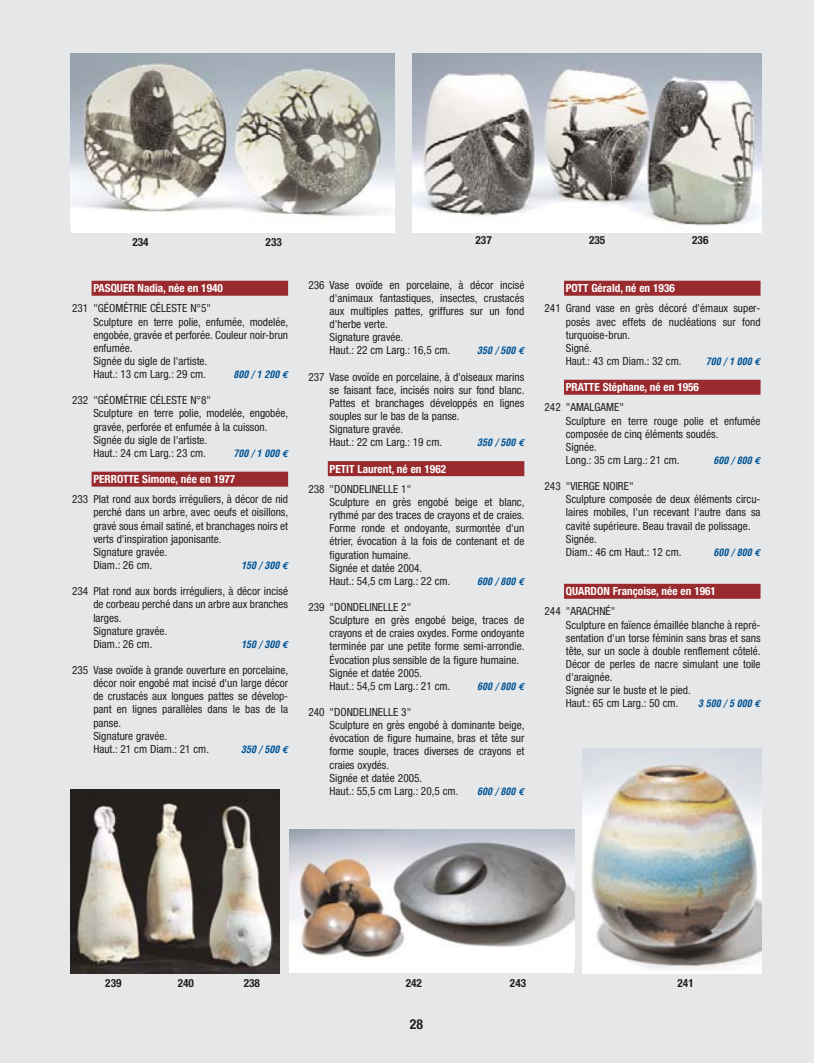
<style>
.page{position:relative;width:815px;height:1063px;background:#fff}
.page>*{position:absolute;margin:0;border:0;box-sizing:border-box;transform-origin:0 0}
.t1{font:700 condensed 13.75px "Helvetica Neue";color:#231f20}
.t2{font:condensed 11.25px/13.1px "Helvetica Neue";color:#231f20}
.t3{font:700 condensed 11.25px "Helvetica Neue";color:#fff}
.t4{font:700 condensed 11.25px "Helvetica Neue";color:#231f20}
.t5{font:italic 700 condensed 10px "Helvetica";color:#005495}
.s1{font-family:"Euro Mono";font-stretch:normal}
</style>
<div class="page">
<div style="left:0;top:0;width:814px;height:1062px;background:#e6e7e9"></div>
<div style="left:92px;top:281px;width:196px;height:15px;background:#992b2f"></div>
<div style="left:92px;top:471px;width:196px;height:15px;background:#992b2f"></div>
<div style="left:328px;top:461px;width:196px;height:15px;background:#992b2f"></div>
<div style="left:564px;top:281px;width:197px;height:15px;background:#992b2f"></div>
<div style="left:564px;top:380px;width:197px;height:15px;background:#992b2f"></div>
<div style="left:564px;top:584px;width:197px;height:15px;background:#992b2f"></div>
<div style="left:71px;top:53px;width:323px;height:179px;background:#fff"></div>
<img style="left:71px;top:53px;width:323px;height:164px">
<img style="left:412px;top:53px;width:350px;height:179px">
<img style="left:71px;top:789px;width:209px;height:184px">
<div style="left:289px;top:829px;width:285px;height:144px;background:#fff"></div>
<img style="left:289px;top:829px;width:285px;height:129px">
<img style="left:583px;top:748px;width:179px;height:225px">
<p class="t4" style="left:132px;top:238px;width:18px">234</p>
<p class="t4" style="left:266px;top:238px;width:18px">233</p>
<p class="t4" style="left:476px;top:236px;width:18px">237</p>
<p class="t3" style="left:93px;top:284px;width:131px">PASQUER Nadia, née en 1940</p>
<p class="t2" style="left:93px;top:303px;width:196px;text-indent:-21px">231 "GÉOMÉTRIE CÉLESTE N°5"<br>Sculpture en terre polie, enfumée, modelée, engobée, gravée et perforée. Couleur noir-brun enfumée.<br>Signée du sigle de l'artiste.<br>Haut.: 13 cm Larg.: 29 cm.</p>
<p class="t5" style="left:233px;top:370px;width:56px">800 / 1 200 <span class="s1">€</span></p>
<p class="t2" style="left:93px;top:395px;width:196px;text-indent:-21px">232 "GÉOMÉTRIE CÉLESTE N°8"<br>Sculpture en terre polie, modelée, engobée, gravée, perforée et enfumée à la cuisson.<br>Signée du sigle de l'artiste.<br>Haut.: 24 cm Larg.: 23 cm.</p>
<p class="t5" style="left:233px;top:449px;width:56px">700 / 1 000 <span class="s1">€</span></p>
<p class="t3" style="left:93px;top:475px;width:143px">PERROTTE Simone, née en 1977</p>
<p class="t2" style="left:93px;top:494px;width:196px;text-indent:-21px">233 Plat rond aux bords irréguliers, à décor de nid perché dans un arbre, avec oeufs et oisillons, gravé sous émail satiné, et branchages noirs et verts d'inspiration japonisante.<br>Signature gravée.<br>Diam.: 26 cm.</p>
<p class="t5" style="left:241px;top:561px;width:49px">150 / 300 <span class="s1">€</span></p>
<p class="t2" style="left:93px;top:585px;width:196px;text-indent:-21px">234 Plat rond aux bords irréguliers, à décor incisé de corbeau perché dans un arbre aux branches larges.<br>Signature gravée.<br>Diam.: 26 cm.</p>
<p class="t5" style="left:241px;top:640px;width:49px">150 / 300 <span class="s1">€</span></p>
<p class="t2" style="left:93px;top:664px;width:196px;text-indent:-21px">235 Vase ovoïde à grande ouverture en porcelaine, décor noir engobé mat incisé d'un large décor de crustacés aux longues pattes se dévelop&shy;pant en lignes parallèles dans le bas de la panse.<br>Signature gravée.<br>Haut.: 21 cm Diam.: 21 cm.</p>
<p class="t5" style="left:241px;top:745px;width:49px">350 / 500 <span class="s1">€</span></p>
<p class="t2" style="left:330px;top:279px;width:196px;text-indent:-21px">236 Vase ovoïde en porcelaine, à décor incisé d'animaux fantastiques, insectes, crustacés aux multiples pattes, griffures sur un fond d'herbe verte.<br>Signature gravée.<br>Haut.: 22 cm Larg.: 16,5 cm.</p>
<p class="t5" style="left:477px;top:347px;width:49px">350 / 500 <span class="s1">€</span></p>
<p class="t2" style="left:330px;top:371px;width:196px;text-indent:-21px">237 Vase ovoïde en porcelaine, à d'oiseaux marins se faisant face, incisés noirs sur fond blanc.<br>Pattes et branchages développés en lignes souples sur le bas de la panse.<br>Signature gravée.<br>Haut.: 22 cm Larg.: 19 cm.</p>
<p class="t5" style="left:477px;top:439px;width:49px">350 / 500 <span class="s1">€</span></p>
<p class="t3" style="left:330px;top:464px;width:118px">PETIT Laurent, né en 1962</p>
<p class="t2" style="left:330px;top:483px;width:196px;text-indent:-21px">238 "DONDELINELLE 1"<br>Sculpture en grès engobé beige et blanc, rythmé par des traces de crayons et de craies.<br>Forme ronde et ondoyante, surmontée d'un étrier, évocation à la fois de contenant et de figuration humaine.<br>Signée et datée 2004.<br>Haut.: 54,5 cm Larg.: 22 cm.</p>
<p class="t5" style="left:477px;top:577px;width:49px">600 / 800 <span class="s1">€</span></p>
<p class="t2" style="left:330px;top:601px;width:196px;text-indent:-21px">239 "DONDELINELLE 2"<br>Sculpture en grès engobé beige, traces de crayons et de craies oxydes. Forme ondoyante terminée par une petite forme semi-arrondie.<br>Évocation plus sensible de la figure humaine.<br>Signée et datée 2005.<br>Haut.: 54,5 cm Larg.: 21 cm.</p>
<p class="t5" style="left:477px;top:682px;width:49px">600 / 800 <span class="s1">€</span></p>
<p class="t2" style="left:330px;top:706px;width:196px;text-indent:-21px">240 "DONDELINELLE 3"<br>Sculpture en grès engobé à dominante beige, évocation de figure humaine, bras et tête sur forme souple, traces diverses de crayons et craies oxydés.<br>Signée et datée 2005.<br>Haut.: 55,5 cm Larg.: 20,5 cm.</p>
<p class="t5" style="left:477px;top:787px;width:49px">600 / 800 <span class="s1">€</span></p>
<p class="t4" style="left:589px;top:236px;width:18px">235</p>
<p class="t4" style="left:692px;top:236px;width:18px">236</p>
<p class="t3" style="left:566px;top:284px;width:111px">POTT Gérald, né en 1936</p>
<p class="t2" style="left:566px;top:303px;width:196px;text-indent:-21px">241 Grand vase en grès décoré d'émaux super&shy;posés avec effets de nucléations sur fond turquoise-brun.<br>Signé.<br>Haut.: 43 cm Diam.: 32 cm.</p>
<p class="t5" style="left:706px;top:357px;width:56px">700 / 1 000 <span class="s1">€</span></p>
<p class="t3" style="left:566px;top:383px;width:135px">PRATTE Stéphane, né en 1956</p>
<p class="t2" style="left:566px;top:402px;width:196px;text-indent:-21px">242 "AMALGAME"<br>Sculpture en terre rouge polie et enfumée composée de cinq éléments soudés.<br>Signée.<br>Long.: 35 cm Larg.: 21 cm.</p>
<p class="t5" style="left:714px;top:456px;width:49px">600 / 800 <span class="s1">€</span></p>
<p class="t2" style="left:566px;top:480px;width:196px;text-indent:-21px">243 "VIERGE NOIRE"<br>Sculpture composée de deux éléments circu&shy;laires mobiles, l'un recevant l'autre dans sa cavité supérieure. Beau travail de polissage.<br>Signée.<br>Diam.: 46 cm Haut.: 12 cm.</p>
<p class="t5" style="left:714px;top:548px;width:49px">600 / 800 <span class="s1">€</span></p>
<p class="t3" style="left:566px;top:587px;width:152px">QUARDON Françoise, née en 1961</p>
<p class="t2" style="left:566px;top:606px;width:196px;text-indent:-21px">244 "ARACHNÉ"<br>Sculpture en faïence émaillée blanche à repré&shy;sentation d'un torse féminin sans bras et sans tête, sur un socle à double renflement côtelé.<br>Décor de perles de nacre simulant une toile d'araignée.<br>Signée sur le buste et le pied.<br>Haut.: 65 cm Larg.: 50 cm.</p>
<p class="t5" style="left:698px;top:700px;width:64px">3 500 / 5 000 <span class="s1">€</span></p>
<p class="t4" style="left:105px;top:978px;width:18px">239</p>
<p class="t4" style="left:178px;top:978px;width:18px">240</p>
<p class="t4" style="left:244px;top:978px;width:18px">238</p>
<p class="t4" style="left:406px;top:978px;width:18px">242</p>
<p class="t4" style="left:510px;top:978px;width:18px">243</p>
<p class="t4" style="left:678px;top:978px;width:18px">241</p>
<p class="t1" style="left:410px;top:1018px;width:15px">28</p>
</div>
